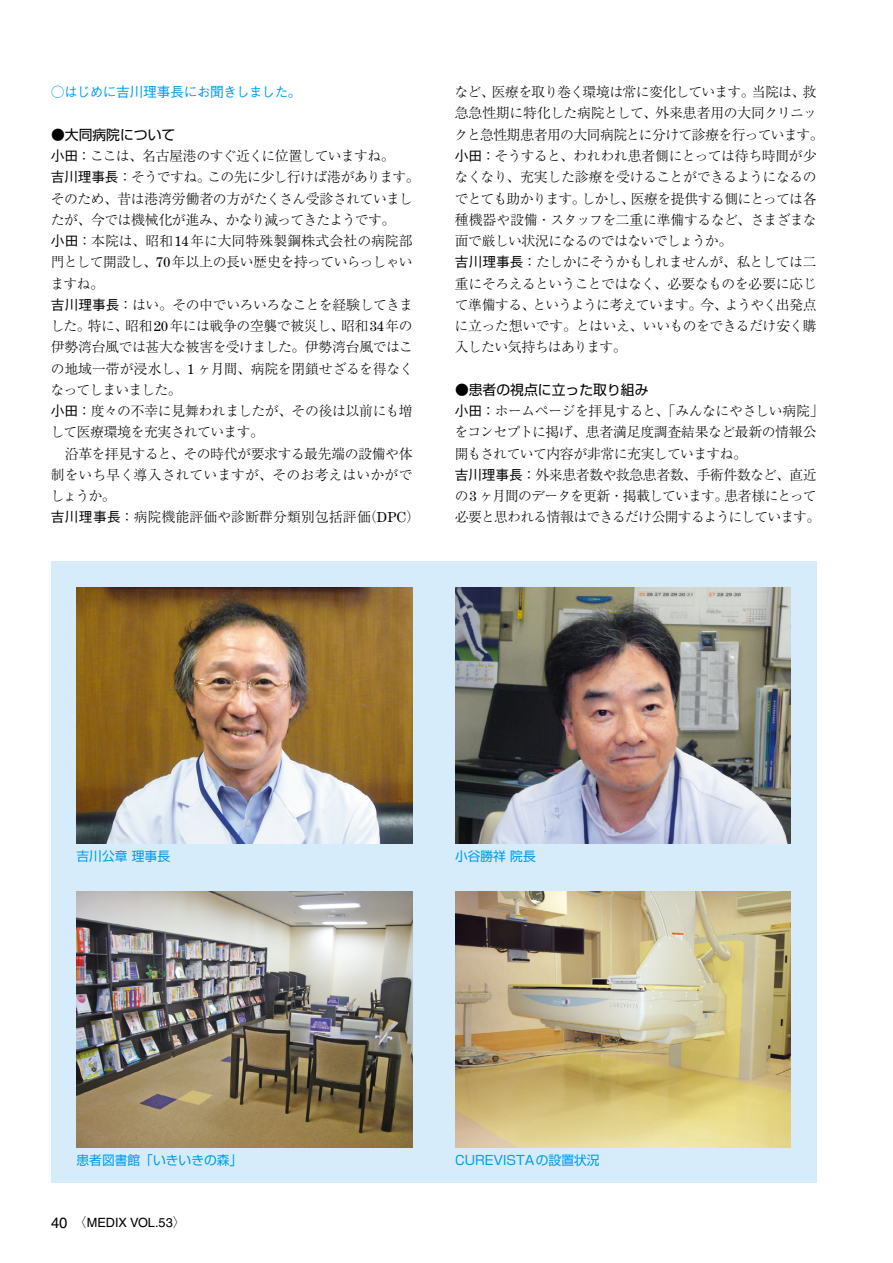
<style>
.page{position:relative;width:893px;height:1263px;background:#fff}
.page>*{position:absolute;margin:0;border:0;box-sizing:border-box;transform-origin:0 0}
.t1{font:300 13.8px/21.3px "Ryumin Pro";letter-spacing:-.03em;color:#000}
.t2{font:300 13.8px/21.3px "Ryumin Pro";color:#000}
.t3{font:13.8px "Shin Go Pro";color:#000}
.t4{font:500 13.8px "Gothic BBB Pro";letter-spacing:-.05em;color:#009dec}
.t5{font:12.75px "Shin Go Pro";color:#009dec}
.t6{font:12.75px "Helvetica";color:#000}
.s1{font-family:"Gothic BBB Pro";font-weight:500}
.s2{font-family:"Century Expanded";font-weight:400}
.s3{font-size:14.85px}
.s4{font-family:"Ryumin Pro";font-weight:300}
</style>
<div class="page">
<div style="left:51px;top:561px;width:765px;height:622px;background:#d6ecfa"></div>
<img style="left:77px;top:892px;width:335px;height:255px">
<img style="left:77px;top:588px;width:335px;height:255px">
<img style="left:455px;top:588px;width:336px;height:255px">
<img style="left:455px;top:892px;width:336px;height:255px">
<p class="t4" style="left:51px;top:81px;width:252px">○はじめに吉川理事長にお聞きしました。</p>
<p class="t3" style="left:51px;top:123px;width:126px">●大同病院について</p>
<p class="t1" style="left:50px;top:144px;width:371px"><span class="s1">小田：</span>ここは、名古屋港のすぐ近くに位置していますね。<br><span class="s1">吉川理事長：</span>そうですね。この先に少し行けば港があります。そのため、昔は港湾労働者の方がたくさん受診されていましたが、今では機械化が進み、かなり減ってきたようです。<br><span class="s1">小田：</span>本院は、昭和<span class="s2">14</span>年に大同特殊製鋼株式会社の病院部門として開設し、<span class="s2">70</span>年以上の長い歴史を持っていらっしゃいますね。<br><span class="s1">吉川理事長：</span>はい。その中でいろいろなことを経験してきました。特に、昭和<span class="s2">20</span>年には戦争の空襲で被災し、昭和<span class="s2">34</span>年の伊勢湾台風では甚大な被害を受けました。伊勢湾台風ではこの地域一帯が浸水し、<span class="s2">1</span> ヶ月間、病院を閉鎖せざるを得なくなってしまいました。<br><span class="s1">小田：</span>度々の不幸に見舞われましたが、その後は以前にも増して医療環境を充実されています。</p>
<p class="t2" style="left:50px;top:442px;width:371px;text-indent:14px">沿革を拝見すると、その時代が要求する最先端の設備や体制をいち早く導入されていますが、そのお考えはいかがでしょうか。<br><span class="s1">吉川理事長：</span>病院機能評価や診断群分類別包括評価（<span class="s2">DPC</span>）</p>
<p class="t1" style="left:455px;top:80px;width:371px">など、医療を取り巻く環境は常に変化しています。当院は、救急急性期に特化した病院として、外来患者用の大同クリニックと急性期患者用の大同病院とに分けて診療を行っています。<span class="s1">小田：</span>そうすると、われわれ患者側にとっては待ち時間が少なくなり、充実した診療を受けることができるようになるのでとても助かります。しかし、医療を提供する側にとっては各種機器や設備・スタッフを二重に準備するなど、さまざまな面で厳しい状況になるのではないでしょうか。<br><span class="s1">吉川理事長：</span>たしかにそうかもしれませんが、私としては二重にそろえるということではなく、必要なものを必要に応じて準備する、というように考えています。今、ようやく出発点に立った想いです。とはいえ、いいものをできるだけ安く購入したい気持ちはあります。</p>
<p class="t3" style="left:455px;top:378px;width:195px">●患者の視点に立った取り組み</p>
<p class="t1" style="left:454px;top:399px;width:371px"><span class="s1">小田：</span>ホームページを拝見すると、「みんなにやさしい病院」をコンセプトに掲げ、患者満足度調査結果など最新の情報公開もされていて内容が非常に充実していますね。<br><span class="s1">吉川理事長：</span>外来患者数や救急患者数、手術件数など、直近の<span class="s2">3</span> ヶ月間のデータを更新・掲載しています。患者様にとって必要と思われる情報はできるだけ公開するようにしています。</p>
<p class="t5" style="left:77px;top:845px;width:95px">吉川公章 理事長</p>
<p class="t5" style="left:455px;top:845px;width:82px">小谷勝祥 院長</p>
<p class="t5" style="left:77px;top:1149px;width:167px">患者図書館「いきいきの森」</p>
<p class="t6" style="left:51px;top:1215px;width:136px"><span class="s3">40</span><span class="s4">　〈</span>MEDIX VOL.53<span class="s4">〉</span></p>
<p class="t5" style="left:455px;top:1149px;width:146px">CUREVISTAの設置状況</p>
</div>
